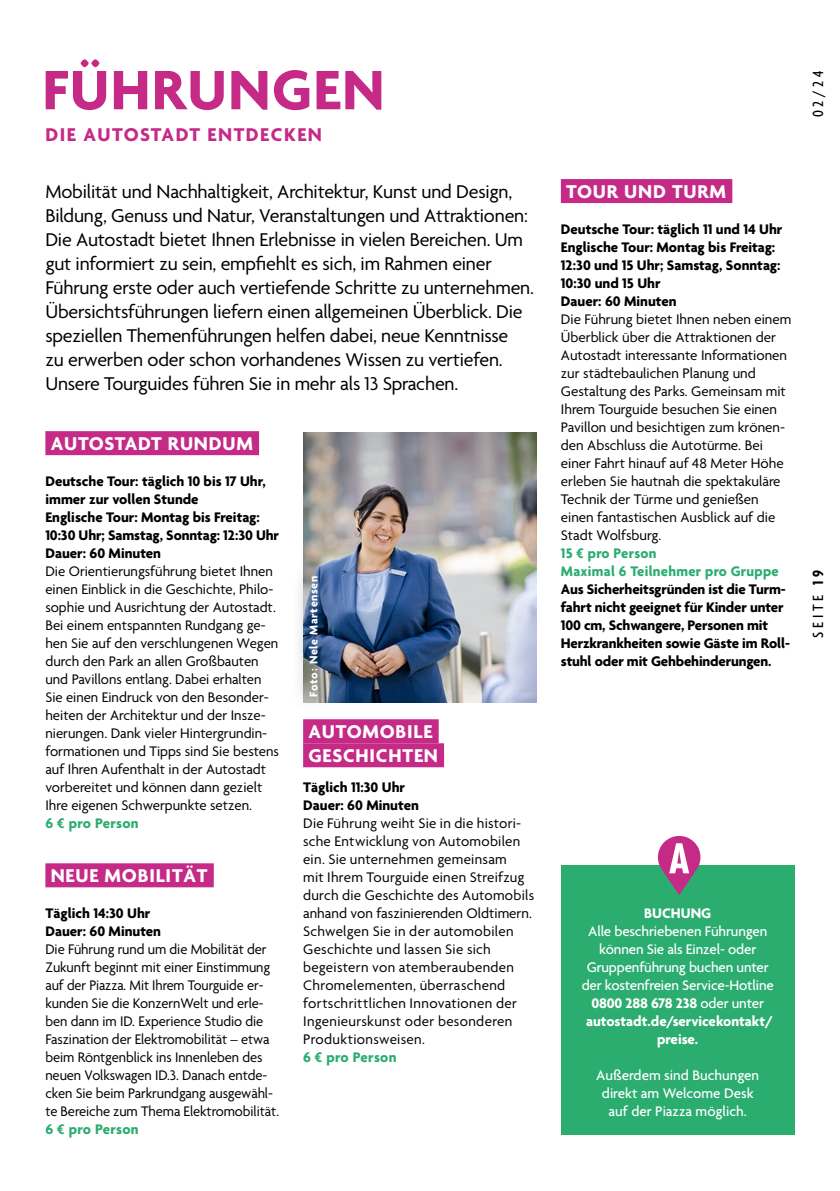
<style>
.page{position:relative;width:840px;height:1191px;background:#fff}
.page>*{position:absolute;margin:0;border:0;box-sizing:border-box;transform-origin:0 0}
.t1{font:700 60px "Agenda";letter-spacing:.025em;color:#c52a87}
.t2{font:20px/24px "Agenda";letter-spacing:-.01em;color:#000}
.t3{font:700 20px/24px "Agenda";letter-spacing:.04em;color:#fff}
.t4{font:700 20px "Agenda";letter-spacing:.075em;color:#c52a87}
.t5{font:500 condensed 16px "Agenda";letter-spacing:.235em;color:#000}
.t6{font:15px/18px "Agenda";color:#000}
.t7{font:700 15px/18px "Agenda";color:#000}
.t8{font:15px/18px "Agenda";letter-spacing:.02em;color:#000}
.t9{font:500 15px/18px "Agenda";letter-spacing:-.01em;color:#fff;text-align:center}
.t10{font:700 15px/18px "Agenda";letter-spacing:.02em;color:#2bad70}
.t11{font:700 15px "Agenda";color:#fff}
.t12{font:700 12px "Agenda";letter-spacing:.06em;color:#fff}
.s1{font-weight:700}
</style>
<div class="page">
<img style="left:303px;top:432px;width:233px;height:270px">
<div style="left:290px;top:558px;width:44px;height:155px;background:#000;opacity:.75"></div>
<div style="left:45px;top:431px;width:214px;height:24px;background:#c52a87"></div>
<div style="left:45px;top:863px;width:169px;height:24px;background:#c52a87"></div>
<div style="left:303px;top:719px;width:135px;height:24px;background:#c52a87"></div>
<div style="left:303px;top:743px;width:141px;height:24px;background:#c52a87"></div>
<div style="left:560px;top:179px;width:172px;height:24px;background:#c52a87"></div>
<div style="left:560px;top:865px;width:234px;height:269px;background:#2bad70"></div>
<svg style="left:657px;top:836px;width:43px;height:58px"></svg>
<h1 class="t1" style="left:43px;top:58px;width:343px">FÜHRUNGEN</h1>
<h2 class="t4" style="left:45px;top:123px;width:278px">DIE AUTOSTADT ENTDECKEN</h2>
<p class="t2" style="left:45px;top:181px;width:490px">Mobilität und Nachhaltigkeit, Architektur, Kunst und Design, Bildung, Genuss und Natur, Veranstaltungen und Attraktionen:<br>Die Autostadt bietet Ihnen Erlebnisse in vielen Bereichen. Um gut informiert zu sein, empfiehlt es sich, im Rahmen einer Führung erste oder auch vertiefende Schritte zu unternehmen.<br>Übersichtsführungen liefern einen allgemeinen Überblick. Die speziellen Themenführungen helfen dabei, neue Kenntnisse<br>zu erwerben oder schon vorhandenes Wissen zu vertiefen.<br>Unsere Tourguides führen Sie in mehr als 13 Sprachen.</p>
<h2 class="t3" style="left:51px;top:433px;width:204px">AUTOSTADT RUNDUM</h2>
<p class="t7" style="left:45px;top:473px;width:235px">Deutsche Tour: täglich 10 bis 17 Uhr, immer zur vollen Stunde<br>Englische Tour: Montag bis Freitag:<br>10:30 Uhr; Samstag, Sonntag: 12:30 Uhr<br>Dauer: 60 Minuten</p>
<p class="t6" style="left:45px;top:563px;width:235px">Die Orientierungsführung bietet Ihnen einen Einblick in die Geschichte, Philo&shy;sophie und Ausrichtung der Autostadt.<br>Bei einem entspannten Rundgang ge&shy;hen Sie auf den verschlungenen Wegen durch den Park an allen Großbauten und Pavillons entlang. Dabei erhalten Sie einen Eindruck von den Besonder&shy;heiten der Architektur und der Insze&shy;nierungen. Dank vieler Hintergrundin&shy;formationen und Tipps sind Sie bestens auf Ihren Aufenthalt in der Autostadt vorbereitet und können dann gezielt Ihre eigenen Schwerpunkte setzen.</p>
<p class="t10" style="left:45px;top:815px;width:95px">6 € pro Person</p>
<h2 class="t3" style="left:51px;top:865px;width:158px">NEUE MOBILITÄT</h2>
<p class="t7" style="left:45px;top:905px;width:117px">Täglich 14:30 Uhr<br>Dauer: 60 Minuten</p>
<p class="t6" style="left:45px;top:941px;width:235px">Die Führung rund um die Mobilität der Zukunft beginnt mit einer Einstimmung auf der Piazza. Mit Ihrem Tourguide er&shy;kunden Sie die KonzernWelt und erle&shy;ben dann im ID. Experience Studio die Faszination der Elektromobilität – etwa beim Röntgenblick ins Innenleben des neuen Volkswagen ID.3. Danach entde&shy;cken Sie beim Parkrundgang ausgewähl&shy;te Bereiche zum Thema Elektromobilität.</p>
<p class="t10" style="left:45px;top:1121px;width:95px">6 € pro Person</p>
<p class="t12" style="left:307px;top:696px;width:122px;rotate:-90deg">Foto: Nele Martensen</p>
<h2 class="t3" style="left:308px;top:721px;width:131px">AUTOMOBILE<br>GESCHICHTEN</h2>
<p class="t7" style="left:303px;top:779px;width:117px">Täglich 11:30 Uhr<br>Dauer: 60 Minuten</p>
<p class="t8" style="left:303px;top:815px;width:232px">Die Führung weiht Sie in die histori&shy;sche Entwicklung von Automobilen ein. Sie unternehmen gemeinsam<br>mit Ihrem Tourguide einen Streifzug durch die Geschichte des Automobils anhand von faszinierenden Oldtimern.<br>Schwelgen Sie in der automobilen Geschichte und lassen Sie sich begeistern von atemberaubenden Chromelementen, überraschend fortschrittlichen Innovationen der Ingenieurskunst oder besonderen Produktionsweisen.</p>
<p class="t10" style="left:303px;top:1049px;width:95px">6 € pro Person</p>
<p class="t5" style="left:808px;top:117px;width:48px;rotate:-90deg">02/24</p>
<h2 class="t3" style="left:566px;top:181px;width:161px">TOUR UND TURM</h2>
<p class="t7" style="left:560px;top:221px;width:223px">Deutsche Tour: täglich 11 und 14 Uhr<br>Englische Tour: Montag bis Freitag:<br>12:30 und 15 Uhr; Samstag, Sonntag:<br>10:30 und 15 Uhr<br>Dauer: 60 Minuten</p>
<p class="t6" style="left:560px;top:311px;width:232px">Die Führung bietet Ihnen neben einem Überblick über die Attraktionen der Autostadt interessante Informationen zur städtebaulichen Planung und Gestaltung des Parks. Gemeinsam mit Ihrem Tourguide besuchen Sie einen Pavillon und besichtigen zum krönen&shy;den Abschluss die Autotürme. Bei einer Fahrt hinauf auf 48 Meter Höhe erleben Sie hautnah die spektakuläre Technik der Türme und genießen einen fantastischen Ausblick auf die Stadt Wolfsburg.</p>
<p class="t10" style="left:560px;top:545px;width:219px">15 € pro Person<br>Maximal 6 Teilnehmer pro Gruppe</p>
<p class="t7" style="left:560px;top:581px;width:230px">Aus Sicherheitsgründen ist die Turm&shy;fahrt nicht geeignet für Kinder unter 100 cm, Schwangere, Personen mit Herzkrankheiten sowie Gäste im Roll&shy;stuhl oder mit Gehbehinderungen.</p>
<p class="t5" style="left:808px;top:638px;width:69px;rotate:-90deg">SEITE <span class="s1">19</span></p>
<p class="t11" style="left:644px;top:905px;width:68px">BUCHUNG</p>
<p class="t9" style="left:581px;top:923px;width:193px">Alle beschriebenen Führungen können Sie als Einzel- oder<br>Gruppenführung buchen unter der kostenfreien Service-Hotline<br><span class="s1">0800 288 678 238</span> oder unter <span class="s1">autostadt.de/servicekontakt/ preise.</span></p>
<p class="t9" style="left:596px;top:1067px;width:164px">Außerdem sind Buchungen direkt am Welcome Desk auf der Piazza möglich.</p>
</div>
